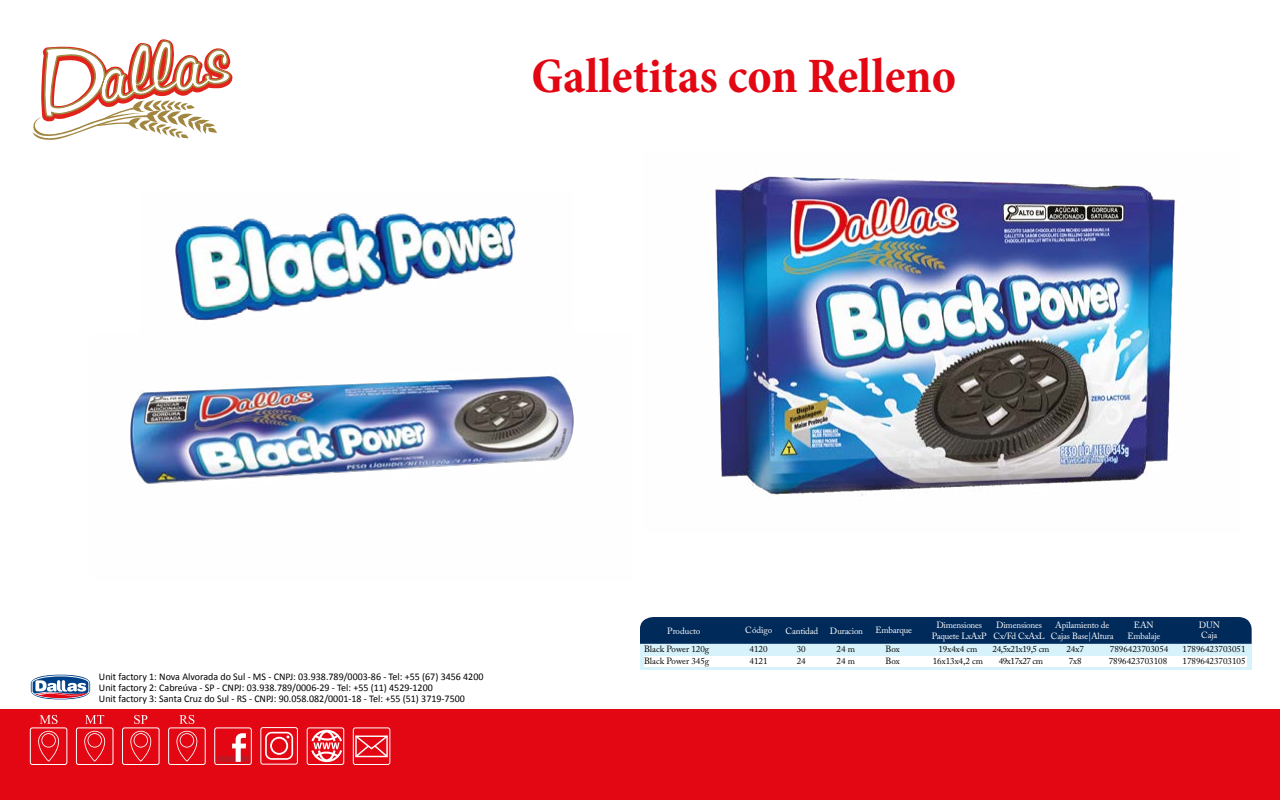
<style>
.page{position:relative;width:1280px;height:800px;background:#fff}
.page>*{position:absolute;margin:0;border:0;box-sizing:border-box;transform-origin:0 0}
.t1{font:700 condensed 50px "Minion Pro";color:#e30613}
.t2{font:10.2px/11px "Calibri";color:#000}
.t3{font:9px/12px "Adobe Caslon Pro";color:#000}
.t4{font:9px/10.8px "Adobe Caslon Pro";letter-spacing:-.02em;color:#fff;text-align:center}
.t5{font:9px/12px "Adobe Caslon Pro";letter-spacing:-.04em;color:#000;text-align:center}
.t6{font:9px "Adobe Caslon Pro";color:#fff}
</style>
<div class="page">
<div style="left:0;top:709px;width:1280px;height:91px;background:#e30613"></div>
<svg style="left:30px;top:674px;width:61px;height:26px"></svg>
<div style="left:307px;top:728px;width:37px;height:37px;border:1px solid #fff;border-radius:2px"></div>
<div style="left:214px;top:728px;width:38px;height:37px;border:1px solid #fff;border-radius:2px"></div>
<div style="left:217px;top:757px;width:32px;height:5px;background:#be1622"></div>
<svg style="left:232px;top:733px;width:14px;height:29px"></svg>
<div style="left:122px;top:728px;width:37px;height:37px;border:1px solid #fff;border-radius:2px"></div>
<svg style="left:130px;top:731px;width:21px;height:31px"></svg>
<div style="left:76px;top:728px;width:37px;height:37px;border:1px solid #fff;border-radius:2px"></div>
<svg style="left:84px;top:731px;width:21px;height:31px"></svg>
<div style="left:30px;top:728px;width:37px;height:37px;border:1px solid #fff;border-radius:2px"></div>
<svg style="left:38px;top:731px;width:21px;height:31px"></svg>
<div style="left:168px;top:728px;width:38px;height:37px;border:1px solid #fff;border-radius:2px"></div>
<svg style="left:177px;top:731px;width:20px;height:31px"></svg>
<div style="left:353px;top:728px;width:37px;height:37px;border:1px solid #fff;border-radius:2px"></div>
<svg style="left:354px;top:734px;width:35px;height:25px"></svg>
<svg style="left:310px;top:729px;width:34px;height:34px"></svg>
<div style="left:261px;top:727px;width:37px;height:37px;border:1px solid #fff;border-radius:2px"></div>
<svg style="left:265px;top:732px;width:28px;height:28px"></svg>
<svg style="left:134px;top:715px;width:13px;height:9px"></svg>
<svg style="left:85px;top:715px;width:19px;height:9px"></svg>
<svg style="left:40px;top:715px;width:18px;height:9px"></svg>
<svg style="left:179px;top:715px;width:15px;height:9px"></svg>
<svg style="left:33px;top:39px;width:199px;height:101px"></svg>
<img style="left:175px;top:213px;width:341px;height:108px">
<div style="left:640px;top:644px;width:612px;height:26px;background:#d7f2fb"></div>
<div style="left:644px;top:656px;width:602px;height:11px;background:#fff"></div>
<div style="left:640px;top:617px;width:612px;height:27px;background:#002a5a"></div>
<img style="left:715px;top:176px;width:463px;height:325px">
<img style="left:130px;top:374px;width:444px;height:110px">
<h1 class="t1" style="left:531px;top:42px;width:426px">Galletitas con Relleno</h1>
<p class="t2" style="left:99px;top:671px;width:386px">Unit factory 1: Nova Alvorada do Sul - MS - CNPJ: 03.938.789/0003-86 - Tel: +55 (67) 3456 4200<br>Unit factory 2: Cabreúva - SP - CNPJ: 03.938.789/0006-29 - Tel: +55 (11) 4529-1200<br>Unit factory 3: Santa Cruz do Sul - RS - CNPJ: 90.058.082/0001-18 - Tel: +55 (51) 3719-7500</p>
<p class="t6" style="left:667px;top:625px;width:35px">Producto</p>
<p class="t4" style="left:745px;top:625px;width:29px">Código</p>
<p class="t4" style="left:786px;top:625px;width:34px">Cantidad</p>
<p class="t4" style="left:875px;top:625px;width:38px">Embarque</p>
<p class="t4" style="left:932px;top:619px;width:56px">Dimensiones<br>Paquete LxAxP</p>
<p class="t4" style="left:994px;top:619px;width:53px">Dimensiones<br>Cx/Fd CxAxL</p>
<p class="t4" style="left:1051px;top:619px;width:64px">Apilamiento de<br>Cajas Base|Altura</p>
<p class="t4" style="left:1127px;top:619px;width:34px">EAN<br>Embalaje</p>
<p class="t4" style="left:830px;top:625px;width:35px">Duracion</p>
<p class="t4" style="left:1199px;top:619px;width:23px;text-align:left">DUN<br>Caja</p>
<p class="t3" style="left:644px;top:643px;width:67px">Black Power 120g<br>Black Power 345g</p>
<p class="t3" style="left:750px;top:643px;width:19px">4120<br>4121</p>
<p class="t3" style="left:797px;top:643px;width:10px">30<br>24</p>
<p class="t3" style="left:837px;top:643px;width:20px">24 m<br>24 m</p>
<p class="t3" style="left:933px;top:643px;width:52px;text-align:center">19x4x4 cm<br>16x13x4,2 cm</p>
<p class="t5" style="left:993px;top:643px;width:58px">24,5x21x19,5 cm<br>49x17x27 cm</p>
<p class="t3" style="left:1109px;top:643px;width:61px">7896423703054<br>7896423703108</p>
<p class="t3" style="left:1066px;top:643px;width:19px">24x7<br>7x8</p>
<p class="t3" style="left:1183px;top:643px;width:64px">17896423703051<br>17896423703105</p>
<p class="t3" style="left:886px;top:643px;width:16px">Box<br>Box</p>
</div>
